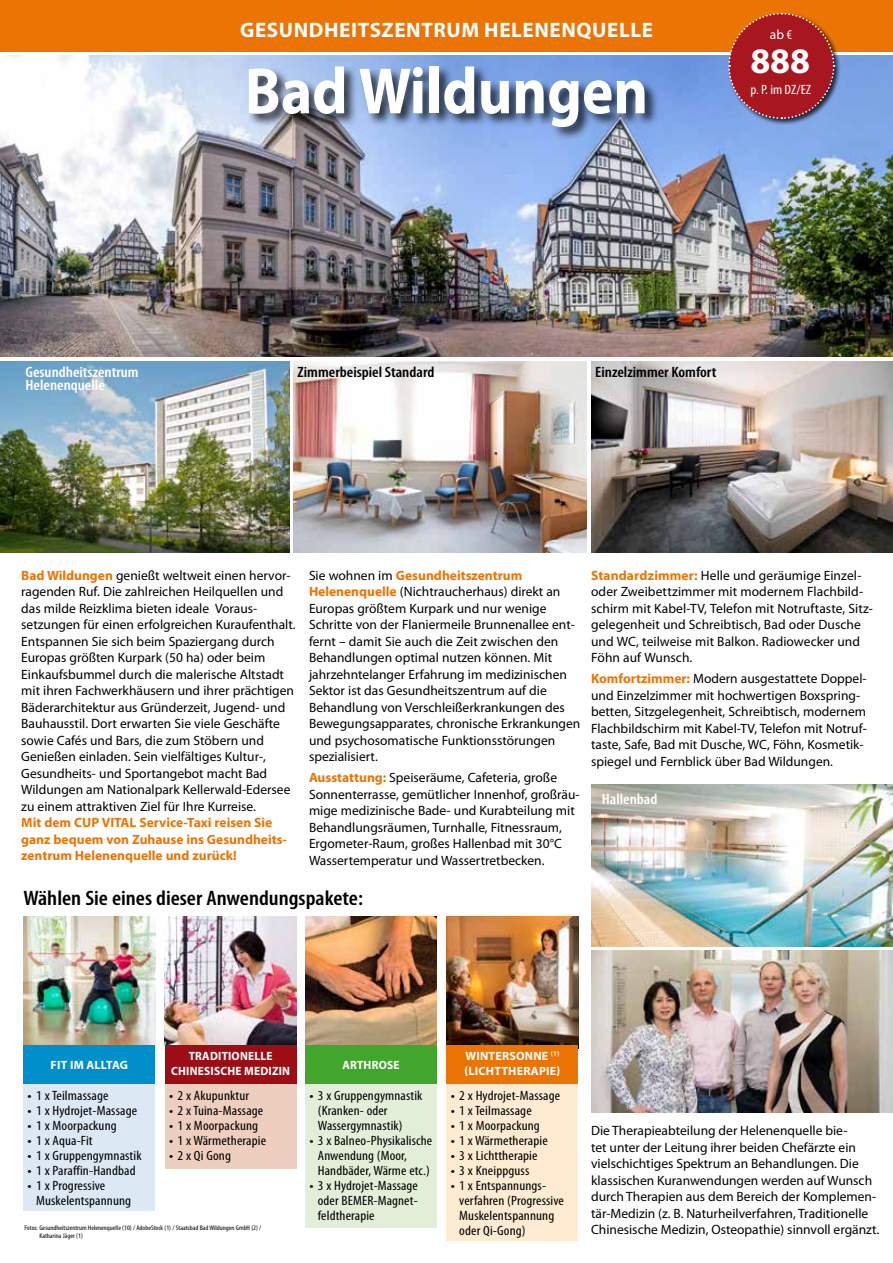
<style>
.page{position:relative;width:893px;height:1263px;background:#fff}
.page>*{position:absolute;margin:0;border:0;box-sizing:border-box;transform-origin:0 0}
.t1{font:700 66px "Myriad Pro";color:#fff;scale:.9 1}
.t2{font:700 36px "Myriad Pro";color:#fff}
.t3{font:700 21px "Myriad Pro";letter-spacing:.03em;color:#fff}
.t4{font:600 condensed 21px "Myriad Pro";color:#000;scale:1.1 1}
.t5{font:600 condensed 15px "Myriad Pro";color:#000;scale:1.1 1}
.t6{font:600 condensed 15px/13.5px "Myriad Pro";color:#fff;scale:1.1 1}
.t7{font:13.5px/16.5px "Myriad Pro";color:#000}
.t8{font:condensed 13.5px/15px "Myriad Pro";letter-spacing:.01em;color:#000;scale:1.1 1}
.t9{font:condensed 13.5px/15px "Myriad Pro";letter-spacing:.01em;color:#000;scale:1.09 1}
.t10{font:700 13.5px/16.5px "Myriad Pro";color:#ec7404}
.t11{font:condensed 13.5px "Myriad Pro";color:#fff;scale:1.1 1}
.t12{font:13.5px "Myriad Pro";color:#fff}
.t13{font:700 12px/15px "Myriad Pro";letter-spacing:.02em;color:#fff}
.t14{font:700 12px/15px "Myriad Pro";letter-spacing:.02em;color:#fff;text-align:center;scale:.95 1}
.t15{font:condensed 6.75px/8.1px "Myriad Pro";color:#000;scale:1.1 1}
.s1{font-stretch:condensed}
.s2{font-weight:700;color:#ec7404}
.s3{font-stretch:normal}
</style>
<div class="page">
<div style="left:0;top:0;width:893px;height:51px;background:#ec7404"></div>
<img style="left:0;top:55px;width:893px;height:302px">
<img style="left:0;top:361px;width:289px;height:192px">
<img style="left:293px;top:361px;width:294px;height:192px">
<img style="left:591px;top:361px;width:302px;height:192px">
<div style="left:246px;top:64px;width:413px;height:77px;background:#000;opacity:.75"></div>
<img style="left:591px;top:784px;width:302px;height:162px">
<img style="left:591px;top:950px;width:302px;height:162px">
<img style="left:165px;top:916px;width:132px;height:129px">
<img style="left:305px;top:916px;width:132px;height:129px">
<div style="left:165px;top:1083px;width:132px;height:85px;background:#eecebf"></div>
<div style="left:165px;top:1045px;width:132px;height:38px;background:#9d0d15"></div>
<div style="left:305px;top:1083px;width:132px;height:144px;background:#e2eed8"></div>
<div style="left:305px;top:1045px;width:132px;height:38px;background:#41a62b"></div>
<img style="left:446px;top:916px;width:132px;height:129px">
<div style="left:446px;top:1083px;width:132px;height:158px;background:#feebd2"></div>
<div style="left:446px;top:1045px;width:132px;height:38px;background:#ec7404"></div>
<div style="left:23px;top:1083px;width:132px;height:128px;background:#dde8f5"></div>
<img style="left:23px;top:916px;width:132px;height:129px">
<div style="left:23px;top:1045px;width:132px;height:38px;background:#008fcb"></div>
<div style="left:727px;top:12px;width:114px;height:113px;background:#000;opacity:.75"></div>
<svg style="left:727px;top:12px;width:108px;height:108px"></svg>
<hr style="left:892px;top:1152px;width:1px;height:111px;background:#fdd9a5">
<h3 class="t3" style="left:108px;top:16px;width:679px">BAD WILDUNGEN - 8 TAGE KURREISE INKL. VP &amp; ANWENDUNGSPAKET</h3>
<h3 class="t3" style="left:240px;top:16px;width:414px">GESUNDHEITSZENTRUM HELENENQUELLE</h3>
<p class="t12" style="left:770px;top:26px;width:24px">ab <span class="s1">€</span></p>
<h2 class="t2" style="left:750px;top:37px;width:61px">888</h2>
<h1 class="t1" style="left:245px;top:48px;width:450px">Bad Wildungen</h1>
<p class="t11" style="left:751px;top:81px;width:57px">p. P. im DZ/EZ</p>
<p class="t6" style="left:26px;top:365px;width:104px">Gesundheitszentrum<br>Helenenquelle</p>
<p class="t5" style="left:298px;top:363px;width:126px">Zimmerbeispiel Standard</p>
<p class="t5" style="left:595px;top:363px;width:112px">Einzelzimmer Komfort</p>
<p class="t7" style="left:21px;top:567px;width:276px"><span class="s2">Bad Wildungen</span> genießt weltweit einen hervor&shy;ragenden Ruf. Die zahlreichen Heilquellen und das milde Reizklima bieten ideale Voraus&shy;setzungen für einen erfolgreichen Kuraufenthalt.<br>Entspannen Sie sich beim Spaziergang durch Europas größten Kurpark (50 ha) oder beim Einkaufsbummel durch die malerische Altstadt mit ihren Fachwerkhäusern und ihrer prächtigen Bäderarchitektur aus Gründerzeit, Jugend- und Bauhausstil. Dort erwarten Sie viele Geschäfte sowie Cafés und Bars, die zum Stöbern und Genießen einladen. Sein vielfältiges Kultur-, Gesundheits- und Sportangebot macht Bad Wildungen am Nationalpark Kellerwald-Edersee zu einem attraktiven Ziel für Ihre Kurreise.</p>
<p class="t10" style="left:21px;top:814px;width:267px">Mit dem CUP VITAL Service-Taxi reisen Sie ganz bequem von Zuhause ins Gesundheits&shy;zentrum Helenenquelle und zurück!</p>
<p class="t7" style="left:309px;top:567px;width:273px">Sie wohnen im <span class="s2">Gesundheitszentrum Helenenquelle</span> (Nichtraucherhaus) direkt an Europas größtem Kurpark und nur wenige Schritte von der Flaniermeile Brunnenallee ent&shy;fernt – damit Sie auch die Zeit zwischen den Behandlungen optimal nutzen können. Mit jahrzehntelanger Erfahrung im medizinischen Sektor ist das Gesundheitszentrum auf die Behandlung von Verschleißerkrankungen des Bewegungsapparates, chronische Erkrankungen und psychosomatische Funktionsstörungen spezialisiert.</p>
<p class="t7" style="left:309px;top:769px;width:272px"><span class="s2">Ausstattung:</span> Speiseräume, Cafeteria, große Sonnenterrasse, gemütlicher Innenhof, großräu&shy;mige medizinische Bade- und Kurabteilung mit Behandlungsräumen, Turnhalle, Fitnessraum, Ergometer-Raum, großes Hallenbad mit 30°C Wassertemperatur und Wassertretbecken.</p>
<h3 class="t4" style="left:23px;top:885px;width:310px">Wählen Sie eines dieser Anwendungspakete:</h3>
<p class="t7" style="left:591px;top:567px;width:284px"><span class="s2">Standardzimmer:</span> Helle und geräumige Einzel&shy;oder Zweibettzimmer mit modernem Flachbild&shy;schirm mit Kabel-TV, Telefon mit Notruftaste, Sitz&shy;gelegenheit und Schreibtisch, Bad oder Dusche und WC, teilweise mit Balkon. Radiowecker und Föhn auf Wunsch.</p>
<p class="t7" style="left:591px;top:670px;width:277px"><span class="s2">Komfortzimmer:</span> Modern ausgestattete Doppel&shy;und Einzelzimmer mit hochwertigen Boxspring&shy;betten, Sitzgelegenheit, Schreibtisch, modernem Flachbildschirm mit Kabel-TV, Telefon mit Notruf&shy;taste, Safe, Bad mit Dusche, WC, Föhn, Kosmetik&shy;spiegel und Fernblick über Bad Wildungen.</p>
<p class="t6" style="left:602px;top:792px;width:52px">Hallenbad</p>
<p class="t13" style="left:51px;top:1057px;width:79px">FIT IM ALLTAG</p>
<p class="t14" style="left:171px;top:1048px;width:127px">TRADITIONELLE<br>CHINESISCHE MEDIZIN</p>
<p class="t14" style="left:342px;top:1057px;width:62px">ARTHROSE</p>
<p class="t13" style="left:464px;top:1048px;width:97px">WINTERSONNE <sup>(1) </sup>(LICHTTHERAPIE)</p>
<p class="t8" style="left:28px;top:1088px;width:75px"><span class="s3">•</span> 1 x Teilmassage</p>
<p class="t8" style="left:28px;top:1103px;width:101px"><span class="s3">•</span> 1 x Hydrojet-Massage</p>
<p class="t8" style="left:28px;top:1118px;width:82px"><span class="s3">•</span> 1 x Moorpackung</p>
<p class="t8" style="left:28px;top:1133px;width:61px"><span class="s3">•</span> 1 x Aqua-Fit</p>
<p class="t8" style="left:28px;top:1148px;width:105px"><span class="s3">•</span> 1 x Gruppengymnastik</p>
<p class="t8" style="left:28px;top:1163px;width:100px"><span class="s3">•</span> 1 x Paraffin-Handbad</p>
<p class="t8" style="left:36px;top:1178px;width:88px;text-indent:-9px"><span class="s3">•</span> 1 x Progressive<br>Muskelentspannung</p>
<p class="t8" style="left:169px;top:1087px;width:74px"><span class="s3">•</span> 2 x Akupunktur</p>
<p class="t8" style="left:169px;top:1102px;width:87px"><span class="s3">•</span> 2 x Tuina-Massage</p>
<p class="t8" style="left:169px;top:1117px;width:82px"><span class="s3">•</span> 1 x Moorpackung</p>
<p class="t8" style="left:169px;top:1132px;width:90px"><span class="s3">•</span> 1 x Wärmetherapie</p>
<p class="t8" style="left:169px;top:1147px;width:58px"><span class="s3">•</span> 2 x Qi Gong</p>
<p class="t15" style="left:39px;top:1223px;width:203px;text-indent:-15px">Fotos: Gesundheitszentrum Helenenquelle (10) / AdobeStock (1) / Staatsbad Bad Wildungen GmbH (2) /<br>Katharina Jäger (1)</p>
<p class="t9" style="left:318px;top:1087px;width:97px;text-indent:-9px"><span class="s3">•</span> 3 x Gruppengymnastik (Kranken- oder<br>Wassergymnastik)</p>
<p class="t9" style="left:318px;top:1132px;width:106px;text-indent:-9px"><span class="s3">•</span> 3 x Balneo-Physikalische<br>Anwendung (Moor,<br>Handbäder, Wärme etc.)</p>
<p class="t9" style="left:318px;top:1177px;width:93px;text-align:justify;text-indent:-9px"><span class="s3">•</span> 3 x Hydrojet-Massage oder BEMER-Magnet&shy;feldtherapie</p>
<p class="t8" style="left:451px;top:1088px;width:101px"><span class="s3">•</span> 2 x Hydrojet-Massage</p>
<p class="t8" style="left:451px;top:1103px;width:75px"><span class="s3">•</span> 1 x Teilmassage</p>
<p class="t8" style="left:451px;top:1118px;width:82px"><span class="s3">•</span> 1 x Moorpackung</p>
<p class="t8" style="left:451px;top:1133px;width:90px"><span class="s3">•</span> 1 x Wärmetherapie</p>
<p class="t8" style="left:451px;top:1148px;width:80px"><span class="s3">•</span> 3 x Lichttherapie</p>
<p class="t8" style="left:451px;top:1163px;width:73px"><span class="s3">•</span> 3 x Kneippguss</p>
<p class="t8" style="left:459px;top:1178px;width:97px;text-indent:-9px"><span class="s3">•</span> 1 x Entspannungs&shy;verfahren (Progressive<br>Muskelentspannung oder Qi-Gong)</p>
<p class="t7" style="left:591px;top:1122px;width:290px">Die Therapieabteilung der Helenenquelle bie-<br>tet unter der Leitung ihrer beiden Chefärzte ein vielschichtiges Spektrum an Behandlungen. Die klassischen Kuranwendungen werden auf Wunsch durch Therapien aus dem Bereich der Komplemen&shy;tär-Medizin (z. B. Naturheilverfahren, Traditionelle Chinesische Medizin, Osteopathie) sinnvoll ergänzt.</p>
</div>
